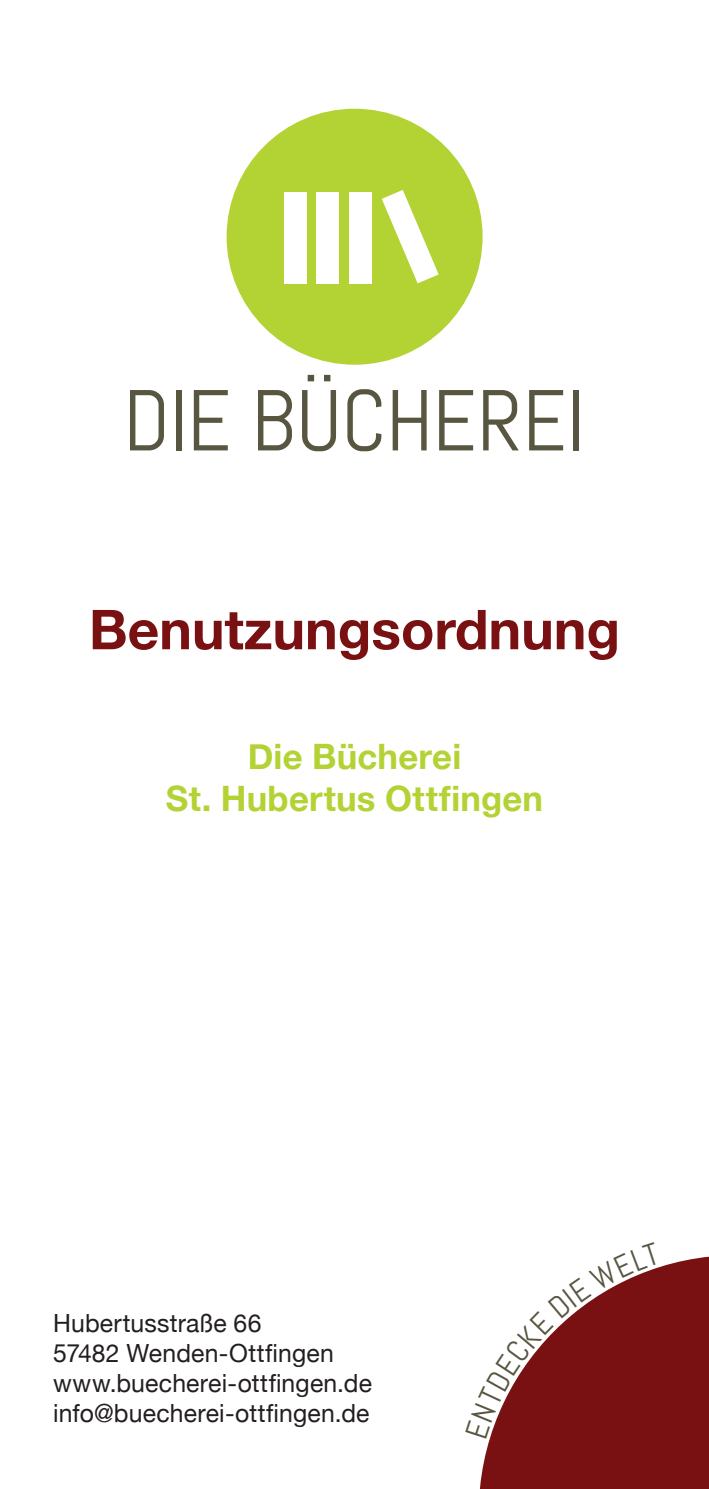
<style>
.page{position:relative;width:709px;height:1489px;background:#fff}
.page>*{position:absolute;margin:0;border:0;box-sizing:border-box;transform-origin:0 0}
.t1{font:86.25px "Abel";letter-spacing:-.01em;color:#585641}
.t2{font:700 55px "Helvetica Neue";color:#791113}
.t3{font:700 35px/42px "Helvetica Neue";letter-spacing:.005em;color:#b3d234;text-align:center}
.t4{font:25px/30px "Helvetica Neue";letter-spacing:.005em;color:#231f20}
</style>
<div class="page">
<div style="left:226px;top:109px;width:256px;height:256px;background:#b3d234;border-radius:50%"></div>
<div style="left:284px;top:192px;width:22px;height:91px;background:#fff"></div>
<div style="left:316px;top:192px;width:23px;height:91px;background:#fff"></div>
<div style="left:349px;top:192px;width:23px;height:91px;background:#fff"></div>
<svg style="left:382px;top:190px;width:56px;height:93px"></svg>
<div style="left:480px;top:1256px;width:229px;height:232px;background:#791113"></div>
<svg style="left:480px;top:1256px;width:180px;height:182px"></svg>
<h1 class="t1" style="left:123px;top:366px;width:464px">DIE BÜCHEREI</h1>
<h2 class="t2" style="left:89px;top:586px;width:532px">Benutzungsordnung</h2>
<h3 class="t3" style="left:166px;top:736px;width:379px">Die Bücherei<br>St. Hubertus Ottfingen</h3>
<p class="t4" style="left:53px;top:1308px;width:320px">Hubertusstraße 66<br>57482 Wenden-Ottfingen www.buecherei-ottfingen.de info@buecherei-ottfingen.de</p>
</div>
